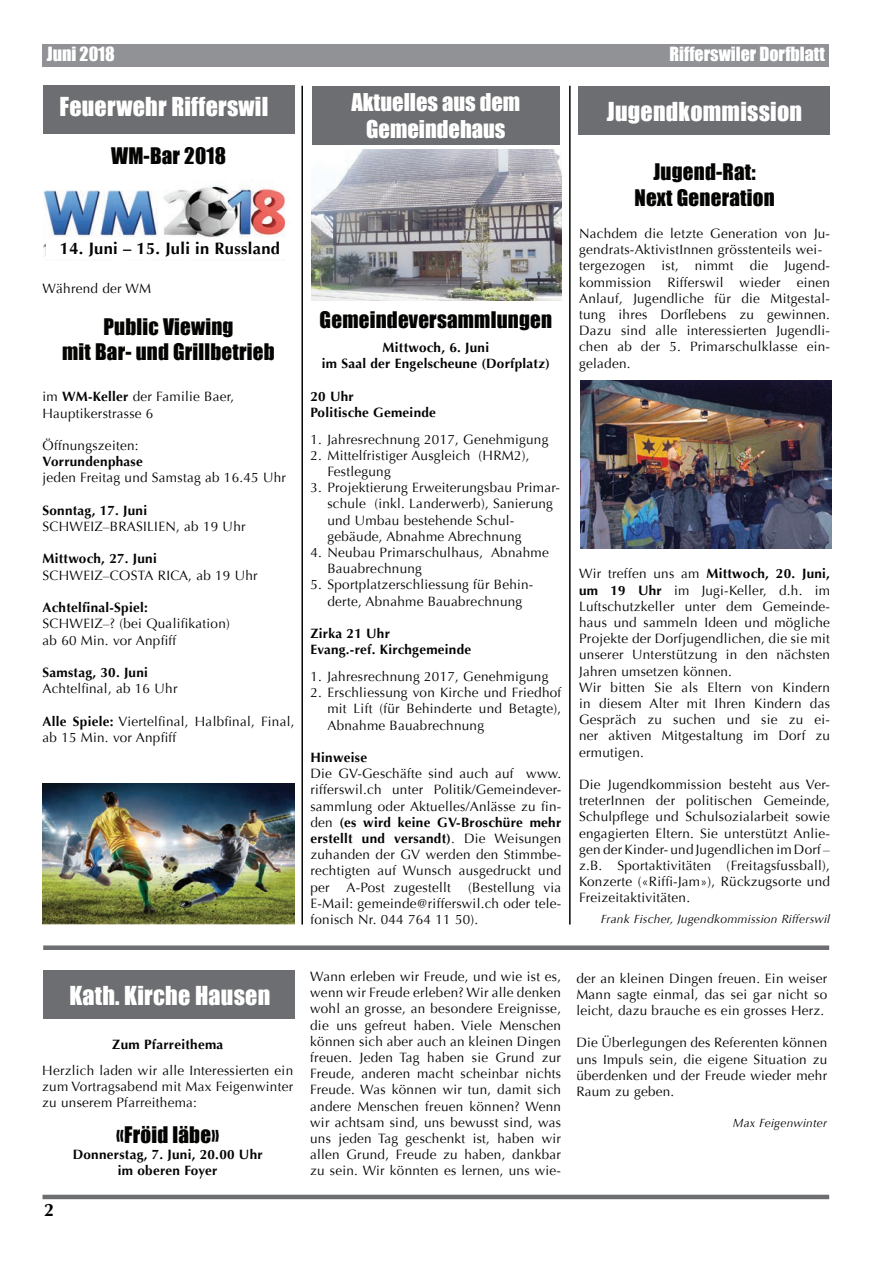
<style>
.page{position:relative;width:893px;height:1263px;background:#fff}
.page>*{position:absolute;margin:0;border:0;box-sizing:border-box;transform-origin:0 0}
.t1{font:24px "Impact";letter-spacing:.01em;color:#fff}
.t2{font:22.5px/27px "Impact";color:#fff;text-align:center}
.t3{font:21px/25.2px "Impact";letter-spacing:.01em;color:#040503;text-align:center}
.t4{font:18px "Impact";color:#fff}
.t5{font:700 18px "Optima";color:#040503}
.t6{font:700 16.5px "Optima";letter-spacing:.02em;color:#040503}
.t7{font:13.5px/16.2px "Optima";letter-spacing:.02em;color:#040503}
.t8{font:700 13.5px/16.2px "Optima";letter-spacing:.02em;color:#040503;text-align:center}
.t9{font:italic 12px "Optima";letter-spacing:.02em;color:#040503}
.s1{font-weight:700}
</style>
<div class="page">
<div style="left:43px;top:44px;width:786px;height:23px;background:#909295"></div>
<hr style="left:43px;top:1195px;width:786px;height:4px;background:#6d6e71">
<img style="left:44px;top:185px;width:242px;height:75px">
<div style="left:44px;top:86px;width:251px;height:48px;background:#6d6e71"></div>
<div style="left:312px;top:86px;width:247px;height:59px;background:#6d6e71"></div>
<img style="left:312px;top:150px;width:249px;height:150px">
<img style="left:43px;top:783px;width:251px;height:142px">
<div style="left:578px;top:86px;width:251px;height:48px;background:#6d6e71"></div>
<img style="left:580px;top:381px;width:251px;height:168px">
<div style="left:43px;top:970px;width:252px;height:48px;background:#6d6e71"></div>
<div style="left:43px;top:945px;width:786px;height:5px;background:#6d6e71"></div>
<hr style="left:301px;top:86px;width:2px;height:838px;background:#040503">
<hr style="left:569px;top:86px;width:2px;height:838px;background:#040503">
<div style="left:46px;top:239px;width:248px;height:19px;background:#fff"></div>
<h3 class="t4" style="left:47px;top:40px;width:70px">Juni 2018</h3>
<h3 class="t4" style="left:670px;top:40px;width:157px">Rifferswiler Dorfblatt</h3>
<h1 class="t1" style="left:60px;top:88px;width:210px">Feuerwehr Rifferswil</h1>
<h3 class="t3" style="left:111px;top:142px;width:116px">WM-Bar 2018</h3>
<p class="t6" style="left:60px;top:239px;width:222px">14. Juni – 15. Juli in Russland</p>
<p class="t7" style="left:43px;top:281px;width:110px">Während der WM</p>
<h3 class="t3" style="left:62px;top:313px;width:214px">Public Viewing<br>mit Bar- und Grillbetrieb</h3>
<p class="t7" style="left:43px;top:389px;width:193px">im <span class="s1">WM-Keller</span> der Familie Baer,<br>Hauptikerstrasse 6</p>
<p class="t7" style="left:43px;top:438px;width:98px">Öffnungszeiten:</p>
<p class="t8" style="left:43px;top:454px;width:102px">Vorrundenphase</p>
<p class="t7" style="left:43px;top:470px;width:245px">jeden Freitag und Samstag ab 16.45 Uhr</p>
<p class="t8" style="left:43px;top:502px;width:106px">Sonntag, 17. Juni</p>
<p class="t7" style="left:43px;top:519px;width:205px">SCHWEIZ–BRASILIEN, ab 19 Uhr</p>
<p class="t8" style="left:43px;top:551px;width:116px">Mittwoch, 27. Juni</p>
<p class="t7" style="left:43px;top:567px;width:217px">SCHWEIZ–COSTA RICA, ab 19 Uhr</p>
<p class="t8" style="left:43px;top:600px;width:107px">Achtelfinal-Spiel:</p>
<p class="t7" style="left:43px;top:616px;width:189px">SCHWEIZ–? (bei Qualifika tion) ab 60 Min. vor Anpfiff</p>
<p class="t8" style="left:43px;top:664px;width:107px">Samstag, 30. Juni</p>
<p class="t7" style="left:43px;top:681px;width:136px">Achtelfinal, ab 16 Uhr</p>
<p class="t7" style="left:43px;top:713px;width:253px"><span class="s1">Alle Spiele:</span> Viertelfinal, Halbfinal, Final, ab 15 Min. vor Anpfiff</p>
<h2 class="t2" style="left:351px;top:88px;width:170px">Aktuelles aus dem<br>Gemeindehaus</h2>
<h3 class="t3" style="left:320px;top:307px;width:234px">Gemeindeversammlungen</h3>
<p class="t8" style="left:322px;top:340px;width:230px">Mittwoch, 6. Juni<br>im Saal der Engelscheune (Dorfplatz)</p>
<p class="t8" style="left:310px;top:388px;width:127px;text-align:left">20 Uhr<br>Politische Gemeinde</p>
<p class="t7" style="left:310px;top:431px;width:240px">1. Jahresrechnung 2017, Genehmigung</p>
<p class="t7" style="left:327px;top:447px;width:204px;text-indent:-17px">2. Mittelfristiger Ausgleich (HRM2),<br>Festlegung</p>
<p class="t7" style="left:327px;top:480px;width:234px;text-indent:-17px">3. Projektierung Erweiterungsbau Primar&shy;schule (inkl. Landerwerb), Sanierung und Umbau bestehende Schul&shy;gebäude, Abnahme Abrechnung</p>
<p class="t7" style="left:327px;top:545px;width:223px;text-indent:-17px">4. Neubau Primarschulhaus, Abnahme<br>Bauabrechnung</p>
<p class="t7" style="left:310px;top:577px;width:224px;text-align:center">5. Sportplatzerschliessung für Behin&shy;derte, Abnahme Bauabrechnung</p>
<p class="t8" style="left:310px;top:626px;width:162px;text-align:left">Zirka 21 Uhr<br>Evang.-ref. Kirchgemeinde</p>
<p class="t7" style="left:310px;top:668px;width:240px">1. Jahresrechnung 2017, Genehmigung</p>
<p class="t7" style="left:327px;top:685px;width:235px;text-align:justify;text-indent:-17px">2. Erschliessung von Kirche und Friedhof mit Lift (für Behinderte und Betagte), Abnahme Bauabrechnung</p>
<p class="t8" style="left:310px;top:749px;width:58px">Hinweise</p>
<p class="t7" style="left:310px;top:766px;width:252px;text-align:justify">Die GV-Geschäfte sind auch auf www. rifferswil.ch unter Politik/Gemeindever&shy;sammlung oder Aktuelles/Anlässe zu fin&shy;den <span class="s1">(es wird keine GV-Broschüre mehr erstellt und versandt)</span>. Die Weisungen zuhanden der GV werden den Stimmbe&shy;rechtigten auf Wunsch ausgedruckt und per A-Post zugestellt</p>
<p class="t7" style="left:310px;top:879px;width:252px;text-align:justify;text-indent:158px">(Bestellung via E-Mail: gemeinde@rifferswil.ch oder tele&shy;fonisch Nr. 044 764 11 50).</p>
<h1 class="t1" style="left:607px;top:93px;width:197px">Jugendkommission</h1>
<h3 class="t3" style="left:634px;top:159px;width:142px">Jugend-Rat:<br>Next Generation</h3>
<p class="t7" style="left:579px;top:226px;width:252px">Nachdem die letzte Generation von Ju&shy;gendrats-AktivistInnen grösstenteils wei - tergezogen ist, nimmt die Jugend&shy;kommission Rifferswil wieder einen Anlauf, Jugendliche für die Mitgestal&shy;tung ihres Dorflebens zu gewinnen.<br>Dazu sind alle interessierten Jugendli&shy;chen ab der 5. Primarschulklasse ein - geladen.</p>
<p class="t7" style="left:579px;top:566px;width:252px">Wir treffen uns am <span class="s1">Mittwoch, 20. Juni, um 19 Uhr</span> im Jugi-Keller, d.h. im Luftschutzkeller unter dem Gemeinde&shy;haus und sammeln Ideen und mögliche Projekte der Dorfjugendlichen, die sie mit unserer Unterstützung in den nächsten Jahren umsetzen können.<br>Wir bitten Sie als Eltern von Kindern in diesem Alter mit Ihren Kindern das Gespräch zu suchen und sie zu ei&shy;ner aktiven Mitgestaltung im Dorf zu ermutigen.</p>
<p class="t7" style="left:579px;top:776px;width:252px;text-align:justify">Die Jugendkommission besteht aus Ver - treterInnen der politischen Gemeinde, Schulpflege und Schulsozialarbeit sowie enga gierten Eltern. Sie unterstützt Anlie&shy;gen der Kinder- und Jugendlichen im Dorf – z.B. Sportaktivitäten (Freitagsfussball), Konzerte («Riffi-Jam»), Rückzugsorte und Freizeitaktivitäten.</p>
<p class="t9" style="left:601px;top:912px;width:231px">Frank Fischer, Jugendkommission Rifferswil</p>
<h1 class="t1" style="left:69px;top:977px;width:202px">Kath. Kirche Hausen</h1>
<p class="t8" style="left:112px;top:1037px;width:113px">Zum Pfarreithema</p>
<p class="t7" style="left:42px;top:1062px;width:252px;text-align:justify">Herzlich laden wir alle Interessierten ein zum Vortragsabend mit Max Feigenwinter zu unserem Pfarreithema:</p>
<h3 class="t3" style="left:116px;top:1121px;width:104px">«Fröid läbe»</h3>
<p class="t8" style="left:73px;top:1146px;width:191px">Donnerstag, 7. Juni, 20.00 Uhr im oberen Foyer</p>
<h3 class="t5" style="left:44px;top:1199px;width:12px">2</h3>
<p class="t7" style="left:310px;top:968px;width:252px;text-align:justify">Wann erleben wir Freude, und wie ist es, wenn wir Freude erleben? Wir alle denken wohl an grosse, an besondere Ereignisse, die uns gefreut haben. Viele Menschen können sich aber auch an kleinen Dingen freuen. Jeden Tag haben sie Grund zur Freude, anderen macht scheinbar nichts Freude. Was können wir tun, damit sich andere Menschen freuen können? Wenn wir achtsam sind, uns bewusst sind, was uns jeden Tag geschenkt ist, haben wir allen Grund, Freude zu haben, dankbar zu sein. Wir könnten es lernen, uns wie-</p>
<p class="t7" style="left:576px;top:970px;width:252px;text-align:justify">der an kleinen Dingen freuen. Ein weiser Mann sagte einmal, das sei gar nicht so leicht, dazu brauche es ein grosses Herz.</p>
<p class="t7" style="left:576px;top:1035px;width:252px;text-align:justify">Die Überlegungen des Referenten können uns Impuls sein, die eigene Situation zu überdenken und der Freude wieder mehr Raum zu geben.</p>
<p class="t9" style="left:733px;top:1115px;width:96px">Ma x Feigenwinter</p>
</div>
